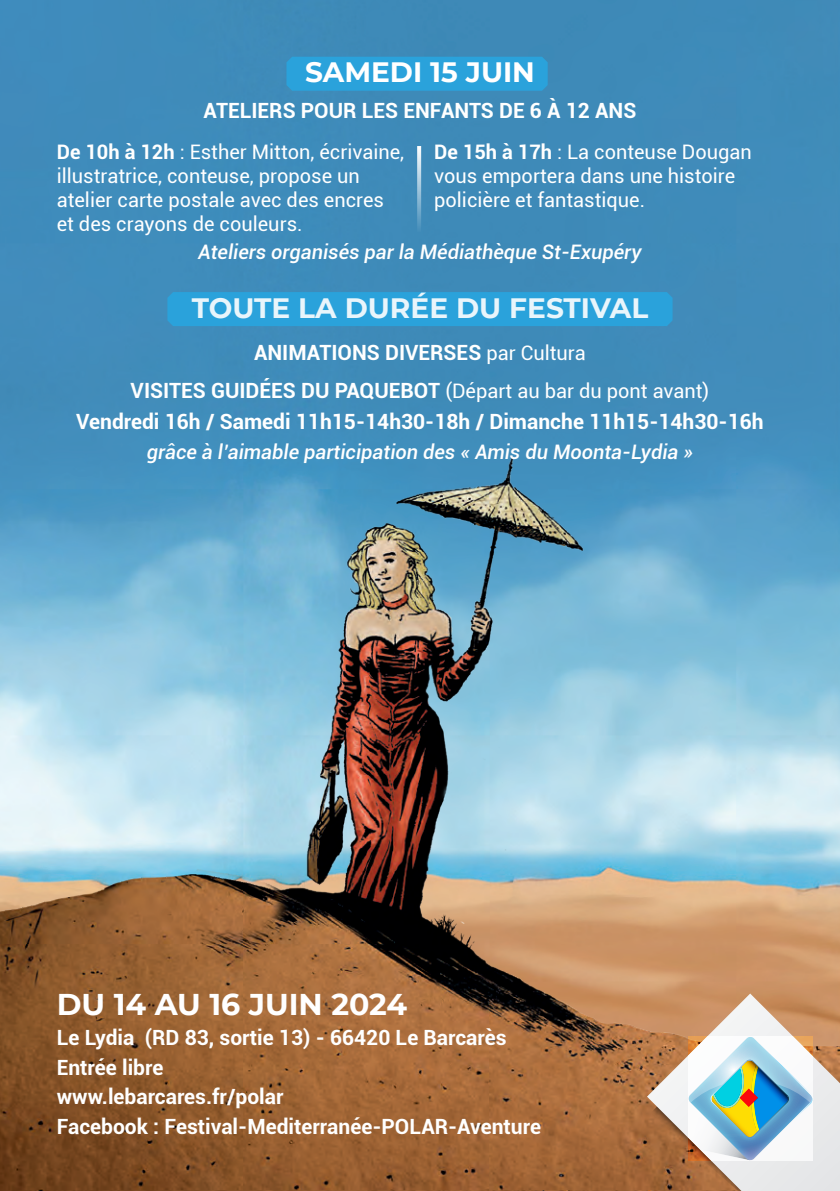
<style>
.page{position:relative;width:840px;height:1191px;background:#fff}
.page>*{position:absolute;margin:0;border:0;box-sizing:border-box;transform-origin:0 0}
.t1{font:700 30px "Montserrat";color:#fff}
.t2{font:700 28px "Montserrat";color:#fff}
.t3{font:700 21px "Roboto";color:#fff}
.t4{font:20px/24px "Roboto";color:#fff}
.t5{font:italic 500 20px "Roboto";color:#fff}
.s1{font-weight:700}
.s2{font-weight:400;font-size:20px}
</style>
<div class="page">
<div style="left:0;top:0;width:839px;height:452px;background:#3f8bba"></div>
<img style="left:0;top:452px;width:839px;height:739px">
<svg style="left:646px;top:993px;width:193px;height:198px"></svg>
<svg style="left:417px;top:146px;width:4px;height:86px"></svg>
<div style="left:286px;top:57px;width:261px;height:34px;background:#2aa2db"></div>
<div style="left:167px;top:292px;width:505px;height:34px;background:#2aa2db"></div>
<p class="t2" style="left:305px;top:52px;width:231px">SAMEDI 15 JUIN</p>
<p class="t3" style="left:203px;top:95px;width:434px">ATELIERS POUR LES ENFANTS DE 6 À 12 ANS</p>
<p class="t4" style="left:57px;top:139px;width:349px"><span class="s1">De 10h à 12h</span> : Esther Mitton, écrivaine, illustratrice, conteuse, propose un atelier carte postale avec des encres et des crayons de couleurs.</p>
<p class="t4" style="left:434px;top:139px;width:319px"><span class="s1">De 15h à 17h</span> : La conteuse Dougan vous emportera dans une histoire policière et fantastique.</p>
<p class="t5" style="left:198px;top:238px;width:445px">Ateliers organisés par la Médiathèque St-Exupéry</p>
<h2 class="t2" style="left:191px;top:288px;width:458px">TOUTE LA DURÉE DU FESTIVAL</h2>
<p class="t3" style="left:254px;top:338px;width:333px">ANIMATIONS DIVERSES <span class="s2">par Cultura</span></p>
<p class="t3" style="left:130px;top:375px;width:580px">VISITES GUIDÉES DU PAQUEBOT <span class="s2">(Départ au bar du pont avant)</span></p>
<p class="t3" style="left:76px;top:407px;width:688px">Vendredi 16h / Samedi 11h15-14h30-18h / Dimanche 11h15-14h30-16h</p>
<p class="t5" style="left:147px;top:438px;width:547px">grâce à l’aimable participation des « Amis du Moonta-Lydia »</p>
<p class="t1" style="left:57px;top:983px;width:352px">DU 14 AU 16 JUIN 2024</p>
<p class="t3" style="left:57px;top:1022px;width:451px">Le Lydia (RD 83, sortie 13) - 66420 Le Barcarès</p>
<p class="t3" style="left:57px;top:1052px;width:108px">Entrée libre</p>
<p class="t3" style="left:57px;top:1082px;width:228px">www.lebarcares.fr/polar</p>
<p class="t3" style="left:57px;top:1111px;width:485px">Facebook : Festival-Mediterranée-POLAR-Aventure</p>
</div>
